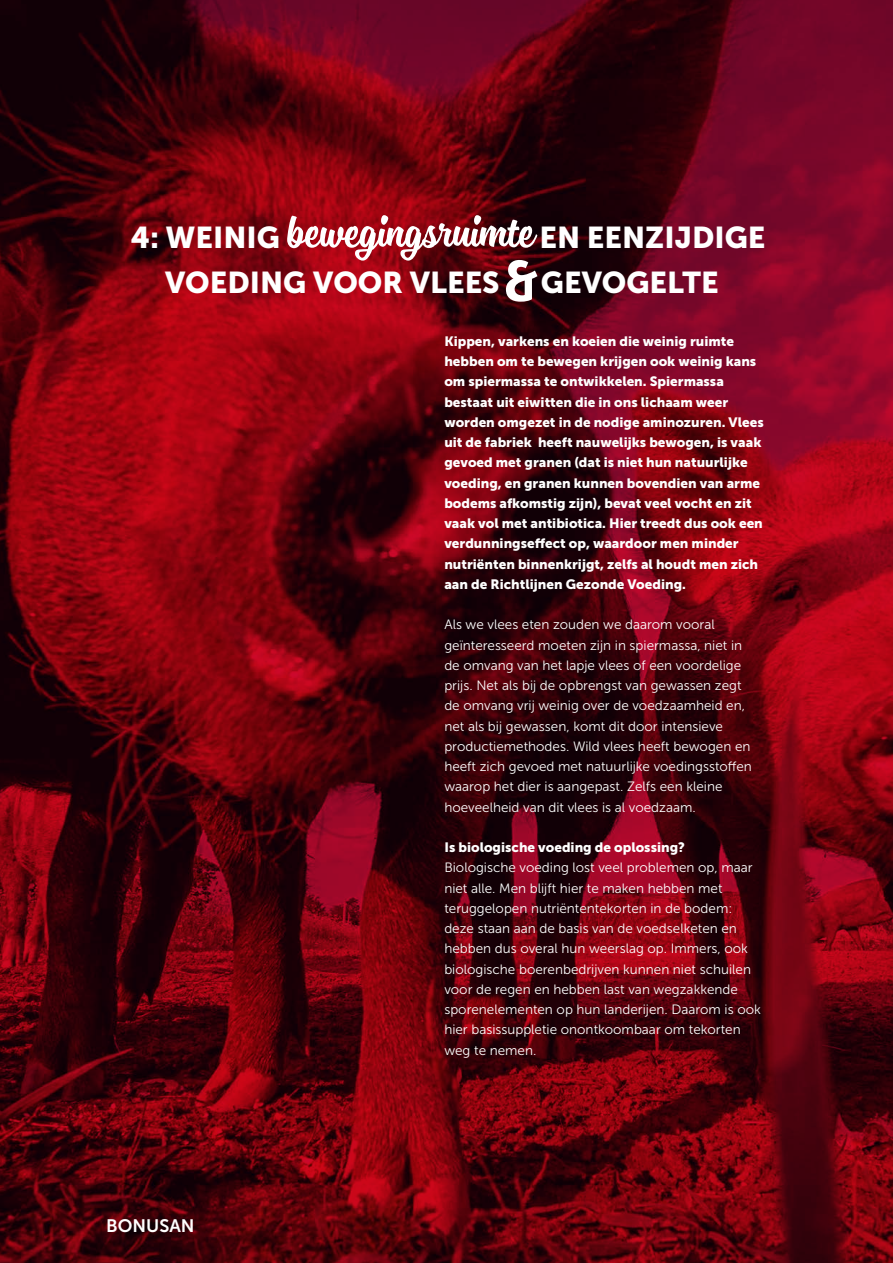
<style>
.page{position:relative;width:893px;height:1263px;background:#fff}
.page>*{position:absolute;margin:0;border:0;box-sizing:border-box;transform-origin:0 0}
.t1{font:30px/45px "Museo Sans 900";color:#fff}
.t2{font:18px "Museo Sans 700";color:#fff}
.t3{font:13.5px/20.2px "Museo Sans 300";color:#fff}
.t4{font:13.5px/20.2px "Museo Sans 900";color:#fff}
.s1{font-family:"Sanelma";font-size:52.5px}
</style>
<div class="page">
<img style="left:0;top:0;width:893px;height:1263px">
<svg style="left:506px;top:260px;width:31px;height:42px"></svg>
<h1 class="t1" style="left:165px;top:215px;width:602px;text-indent:-34px">4: WEINIG <span class="s1">bewegingsruimte</span> EN EENZIJDIGE<br>VOEDING VOOR VLEES</h1>
<h1 class="t1" style="left:541px;top:260px;width:179px">GEVOGELTE</h1>
<h2 class="t2" style="left:106px;top:1215px;width:90px">BONUSAN</h2>
<p class="t4" style="left:444px;top:331px;width:321px">Kippen, varkens en koeien die weinig ruimte hebben om te bewegen krijgen ook weinig kans om spiermassa te ontwikkelen. Spiermassa bestaat uit eiwitten die in ons lichaam weer worden omgezet in de nodige aminozuren. Vlees uit de fabriek heeft nauwelijks bewogen, is vaak gevoed met granen (dat is niet hun natuurlijke voeding, en granen kunnen bovendien van arme bodems afkomstig zijn), bevat veel vocht en zit vaak vol met antibiotica. Hier treedt dus ook een verdunningseffect op, waardoor men minder nutriënten binnenkrijgt, zelfs al houdt men zich aan de Richtlijnen Gezonde Voeding.</p>
<p class="t3" style="left:444px;top:615px;width:309px">Als we vlees eten zouden we daarom vooral geïnteresseerd moeten zijn in spiermassa, niet in de omvang van het lapje vlees of een voordelige prijs. Net als bij de opbrengst van gewassen zegt de omvang vrij weinig over de voedzaamheid en, net als bij gewassen, komt dit door intensieve productiemethodes. Wild vlees heeft bewogen en heeft zich gevoed met natuurlijke voedingsstoffen waarop het dier is aangepast. Zelfs een kleine hoeveelheid van dit vlees is al voedzaam.</p>
<p class="t4" style="left:444px;top:837px;width:242px">Is biologische voeding de oplossing?</p>
<p class="t3" style="left:444px;top:858px;width:318px">Biologische voeding lost veel problemen op, maar niet alle. Men blijft hier te maken hebben met teruggelopen nutriëntentekorten in de bodem: deze staan aan de basis van de voedselketen en hebben dus overal hun weerslag op. Immers, ook biologische boerenbedrijven kunnen niet schuilen voor de regen en hebben last van wegzakkende sporenelementen op hun landerijen. Daarom is ook hier basissuppletie onontkoombaar om tekorten weg te nemen.</p>
</div>
